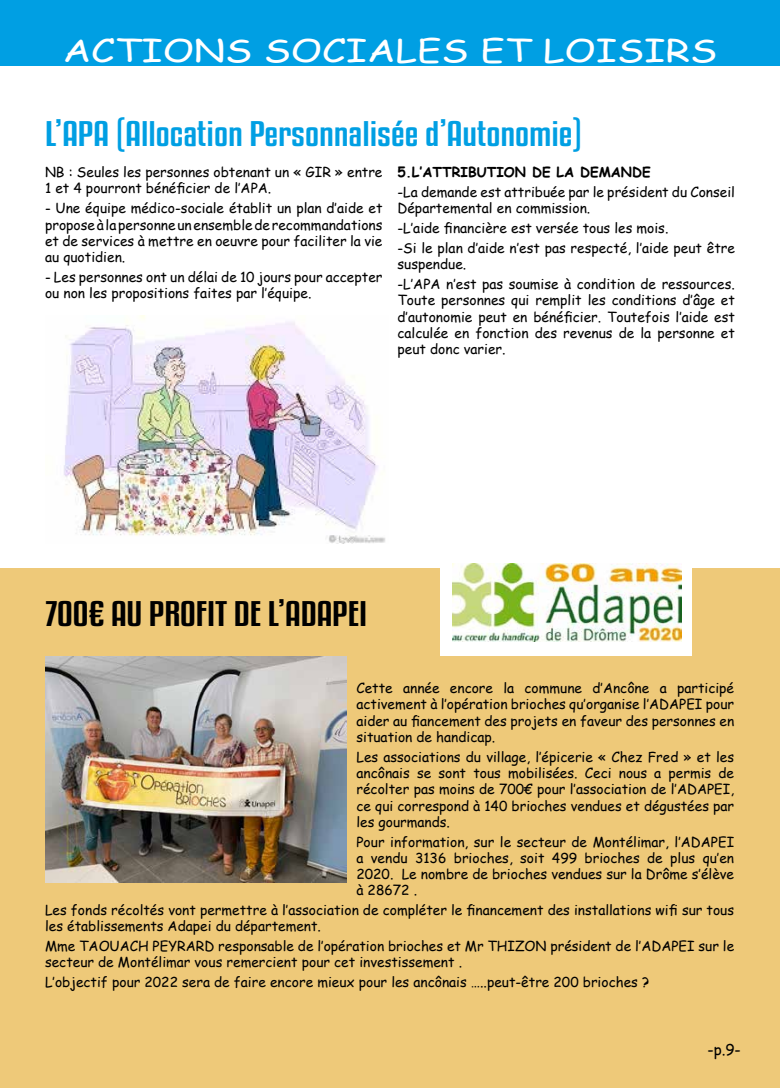
<style>
.page{position:relative;width:780px;height:1088px;background:#fff}
.page>*{position:absolute;margin:0;border:0;box-sizing:border-box;transform-origin:0 0}
.t1{font:31.25px "Kenyan Coffee Rg";color:#009fe3;scale:1.25 1}
.t2{font:31.25px "Comic Sans MS";color:#fff;scale:1.25 1}
.t3{font:31.25px "Kenyan Coffee Rg";color:#000;scale:1.25 1}
.t4{font:15px "Comic Sans MS";color:#000}
.t5{font:13.75px/16.2px "Comic Sans MS";color:#000}
.t6{font:700 13.75px "Comic Sans MS";color:#000}
</style>
<div class="page">
<div style="left:0;top:568px;width:780px;height:520px;background:#eec979"></div>
<div style="left:0;top:0;width:780px;height:66px;background:#009fe3"></div>
<img style="left:64px;top:315px;width:321px;height:229px">
<img style="left:45px;top:656px;width:302px;height:226px">
<div style="left:440px;top:553px;width:252px;height:103px;background:#fff"></div>
<img style="left:452px;top:563px;width:229px;height:78px">
<h1 class="t2" style="left:63px;top:28px;width:525px">ACTIONS SOCIALES ET LOISIRS</h1>
<h1 class="t1" style="left:45px;top:113px;width:431px">L’APA (Allocation Personnalisée d’Autonomie)</h1>
<p class="t5" style="left:45px;top:164px;width:339px">NB : Seules les personnes obtenant un « GIR » entre<br>1 et 4 pourront bénéficier de l’APA.</p>
<p class="t5" style="left:45px;top:200px;width:339px;text-align:justify">- Une équipe médico-sociale établit un plan d’aide et propose à la personne un ensemble de recommandations et de services à mettre en oeuvre pour faciliter la vie au quotidien.</p>
<p class="t5" style="left:45px;top:268px;width:339px">- Les personnes ont un délai de 10 jours pour accepter ou non les propositions faites par l’équipe.</p>
<p class="t6" style="left:397px;top:162px;width:255px">5.L’ATTRIBUTION DE LA DEMANDE</p>
<p class="t5" style="left:397px;top:183px;width:339px">-La demande est attribuée par le président du Conseil<br>Départemental en commission.</p>
<p class="t5" style="left:397px;top:218px;width:339px;line-height:19.8px">-L’aide financière est versée tous les mois.<br>-Si le plan d’aide n’est pas respecté, l’aide peut être</p>
<p class="t5" style="left:397px;top:254px;width:339px;line-height:19.8px">suspendue.<br>-L’APA n’est pas soumise à condition de ressources.</p>
<p class="t5" style="left:397px;top:292px;width:339px;text-align:justify">Toute personnes qui remplit les conditions d’âge et d’autonomie peut en bénéficier. Toutefois l’aide est calculée en fonction des revenus de la personne et peut donc varier.</p>
<h1 class="t3" style="left:45px;top:593px;width:259px">700€ AU PROFIT DE L’ADAPEI</h1>
<p class="t5" style="left:356px;top:680px;width:379px;text-align:justify">Cette année encore la commune d’Ancône a participé activement à l’opération brioches qu’organise l’ADAPEI pour aider au fiancement des projets en faveur des personnes en situation de handicap.</p>
<p class="t5" style="left:356px;top:748px;width:379px;text-align:justify">Les associations du village, l’épicerie « Chez Fred » et les ancônais se sont tous mobilisées. Ceci nous a permis de récolter pas moins de 700€ pour l’association de l’ADAPEI, ce qui correspond à 140 brioches vendues et dégustées par les gourmands.</p>
<p class="t5" style="left:356px;top:833px;width:379px;text-align:justify">Pour information, sur le secteur de Montélimar, l’ADAPEI a vendu 3136 brioches, soit 499 brioches de plus qu’en 2020. Le nombre de brioches vendues sur la Drôme s’élève à 28672 .</p>
<p class="t5" style="left:45px;top:901px;width:690px">Les fonds récoltés vont permettre à l’association de compléter le financement des installations wifi sur tous les établissements Adapei du département.</p>
<p class="t5" style="left:45px;top:938px;width:690px">Mme TAOUACH PEYRARD responsable de l’opération brioches et Mr THIZON président de l’ADAPEI sur le secteur de Montélimar vous remercient pour cet investissement .</p>
<p class="t5" style="left:45px;top:973px;width:605px">L’objectif pour 2022 sera de faire encore mieux pour les ancônais …..peut-être 200 brioches ?</p>
<p class="t4" style="left:707px;top:1038px;width:35px">-p.9-</p>
</div>
